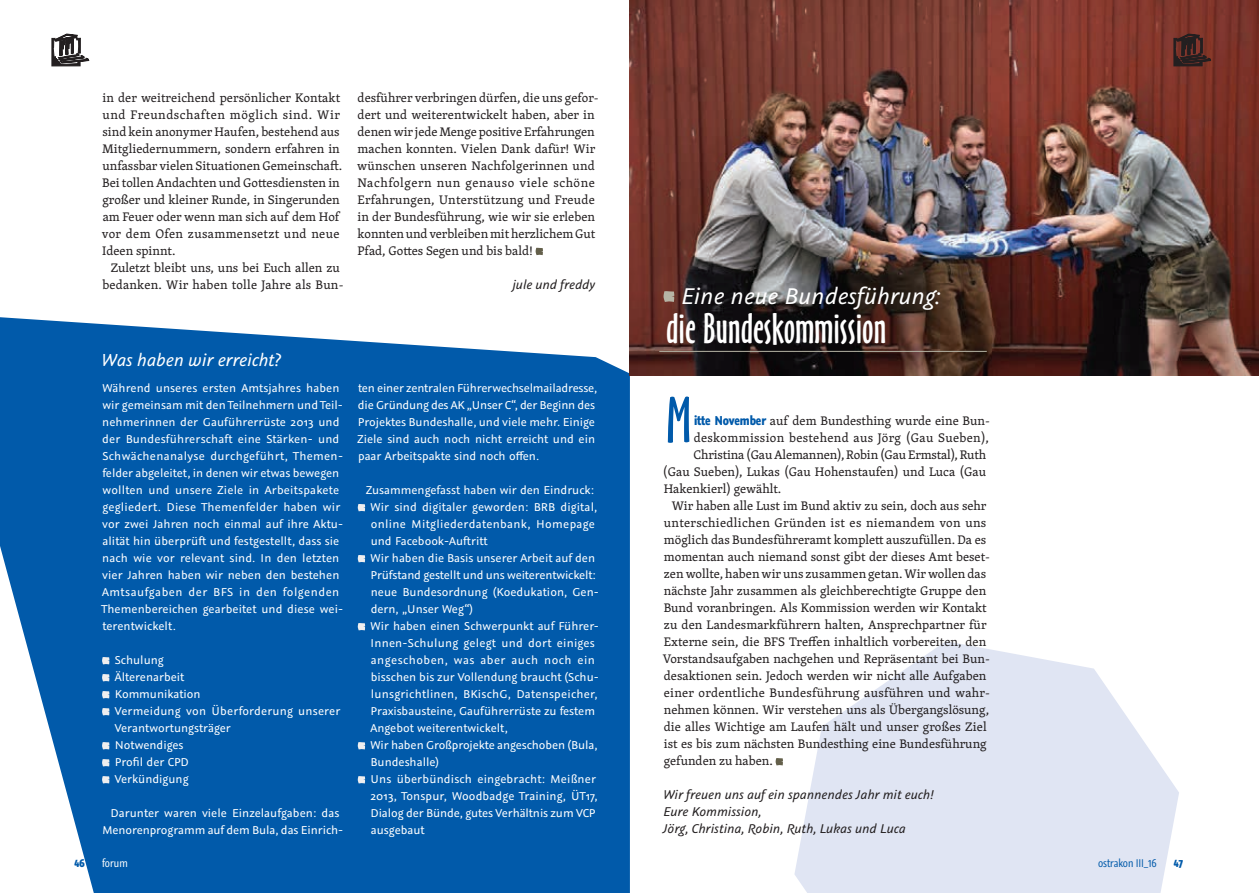
<style>
.page{position:relative;width:1259px;height:893px;background:#fff}
.page>*{position:absolute;margin:0;border:0;box-sizing:border-box;transform-origin:0 0}
.t1{font:60.3px "Oz Handicraft BT";color:#015aaa}
.t2{font:39.75px "Oz Handicraft BT";color:#fff}
.t3{font:italic 25.5px "Graublau Sans";color:#fff}
.t4{font:italic 19.5px "Graublau Sans";letter-spacing:-.01em;color:#fff}
.t5{font:italic 14.25px/17px "Graublau Sans";letter-spacing:-.005em;color:#231f20}
.t6{font:12.75px/17px "Graublau Sans";color:#fff}
.t7{font:12.75px/17px "Skolar";color:#231f20}
.t8{font:12.75px "Skolar";letter-spacing:.025em;color:#231f20}
.t9{font:12.75px "Skolar";letter-spacing:.02em;color:#231f20}
.t10{font:10.5px "Graublau Web";letter-spacing:-.01em;color:#015aaa}
.t11{font:10.5px "Graublau Web";color:#fff}
.t12{font:700 10.5px "Graublau Web";color:#015aaa}
.s1{font-family:"Graublau Web";font-weight:700;font-size:12px;color:#015aaa}
</style>
<div class="page">
<svg style="left:0;top:317px;width:630px;height:576px;background:#1668b1"></svg>
<svg style="left:794px;top:641px;width:385px;height:252px;fill:#e0e5f3"></svg>
<svg style="left:775px;top:758px;width:8px;height:7px"></svg>
<svg style="left:102px;top:657px;width:7px;height:7px"></svg>
<svg style="left:102px;top:674px;width:7px;height:7px"></svg>
<svg style="left:102px;top:691px;width:7px;height:7px"></svg>
<svg style="left:102px;top:708px;width:7px;height:7px"></svg>
<svg style="left:102px;top:742px;width:7px;height:7px"></svg>
<svg style="left:102px;top:759px;width:7px;height:7px"></svg>
<svg style="left:102px;top:776px;width:7px;height:7px"></svg>
<svg style="left:358px;top:504px;width:7px;height:7px"></svg>
<svg style="left:358px;top:555px;width:7px;height:7px"></svg>
<svg style="left:358px;top:623px;width:7px;height:7px"></svg>
<svg style="left:358px;top:742px;width:7px;height:7px"></svg>
<svg style="left:358px;top:776px;width:7px;height:7px"></svg>
<img style="left:629px;top:0;width:630px;height:375px">
<svg style="left:535px;top:248px;width:8px;height:7px"></svg>
<hr style="left:659px;top:351px;width:327px;height:1px;background:#b6b4a5">
<svg style="left:663px;top:291px;width:11px;height:11px"></svg>
<svg style="left:52px;top:34px;width:37px;height:32px"></svg>
<svg style="left:1174px;top:34px;width:36px;height:32px"></svg>
<p class="t7" style="left:102px;top:89px;width:242px">in der weitreichend persönlicher Kontakt und Freundschaften möglich sind. Wir sind kein anonymer Haufen, bestehend aus Mitgliedernummern, sondern erfahren in unfassbar vielen Situationen Gemeinschaft.<br>Bei tollen Andachten und Gottesdiensten in großer und kleiner Runde, in Singerunden am Feuer oder wenn man sich auf dem Hof vor dem Ofen zusammensetzt und neue Ideen spinnt.</p>
<p class="t7" style="left:102px;top:259px;width:243px;text-align:center">Zuletzt bleibt uns, uns bei Euch allen zu bedanken. Wir haben tolle Jahre als Bun-</p>
<p class="t7" style="left:357px;top:89px;width:243px">desführer verbringen dürfen, die uns gefor&shy;dert und weiterentwickelt haben, aber in denen wir jede Menge positive Erfahrungen machen konnten. Vielen Dank dafür! Wir wünschen unseren Nachfolgerinnen und Nachfolgern nun genauso viele schöne Erfahrungen, Unterstützung und Freude in der Bundesführung, wie wir sie erleben konnten und verbleiben mit herzlichem Gut Pfad, Gottes Segen und bis bald!</p>
<p class="t5" style="left:512px;top:276px;width:84px">jule und freddy</p>
<h3 class="t4" style="left:101px;top:347px;width:182px">Was haben wir erreicht?</h3>
<p class="t6" style="left:102px;top:380px;width:243px">Während unseres ersten Amtsjahres haben wir gemeinsam mit den Teilnehmern und Teil&shy;nehmerinnen der Gauführerrüste 2013 und der Bundesführerschaft eine Stärken- und Schwächenanalyse durchgeführt, Themen&shy;felder abgeleitet, in denen wir etwas bewegen wollten und unsere Ziele in Arbeitspakete gegliedert. Diese Themenfelder haben wir vor zwei Jahren noch einmal auf ihre Aktu&shy;alität hin überprüft und festgestellt, dass sie nach wie vor relevant sind. In den letzten vier Jahren haben wir neben den bestehen Amtsaufgaben der BFS in den folgenden Themenbereichen gearbeitet und diese wei&shy;terentwickelt.</p>
<p class="t6" style="left:115px;top:652px;width:227px">Schulung<br>Älterenarbeit<br>Kommunikation<br>Vermeidung von Überforderung unserer<br>Verantwortungsträger<br>Notwendiges<br>Profil der CPD<br>Verkündigung</p>
<p class="t6" style="left:102px;top:805px;width:242px;text-align:center">Darunter waren viele Einzelaufgaben: das<br>Menorenprogramm auf dem Bula, das Einrich-</p>
<p class="t6" style="left:358px;top:380px;width:241px">ten einer zentralen Führerwechselmailadresse, die Gründung des AK „Unser C“, der Beginn des Projektes Bundeshalle, und viele mehr. Einige Ziele sind auch noch nicht erreicht und ein paar Arbeitspakte sind noch offen.</p>
<p class="t6" style="left:370px;top:482px;width:230px;text-indent:-4px">Zusammengefasst haben wir den Eindruck:<br>Wir sind digitaler geworden: BRB digital, online Mitgliederdatenbank, Homepage und Facebook-Auftritt<br>Wir haben die Basis unserer Arbeit auf den Prüfstand gestellt und uns weiterentwickelt: neue Bundesordnung (Koedukation, Gen&shy;dern, „Unser Weg“)<br>Wir haben einen Schwerpunkt auf Führer-Innen-Schulung gelegt und dort einiges angeschoben, was aber auch noch ein bisschen bis zur Vollendung braucht (Schu&shy;lunsgrichtlinen, BKischG, Datenspeicher, Praxisbausteine, Gauführerrüste zu festem Angebot weiterentwickelt,<br>Wir haben Großprojekte angeschoben (Bula, Bundeshalle)<br>Uns überbündisch eingebracht: Meißner 2013, Tonspur, Woodbadge Training, ÜT17, Dialog der Bünde, gutes Verhältnis zum VCP ausgebaut</p>
<h3 class="t3" style="left:680px;top:279px;width:261px">Eine neue Bundesführung:</h3>
<h2 class="t2" style="left:666px;top:305px;width:222px">die Bundeskommission</h2>
<h1 class="t1" style="left:666px;top:385px;width:27px">M</h1>
<p class="t7" style="left:694px;top:412px;width:297px"><span class="s1">itte November</span> auf dem Bundesthing wurde eine Bun-</p>
<p class="t8" style="left:693px;top:428px;width:297px">deskommission bestehend aus Jörg (Gau Sueben),</p>
<p class="t7" style="left:693px;top:446px;width:294px">Christina (Gau Alemannen), Robin (Gau Ermstal), Ruth</p>
<p class="t7" style="left:663px;top:463px;width:325px">(Gau Sueben), Lukas (Gau Hohenstaufen) und Luca (Gau</p>
<p class="t7" style="left:663px;top:480px;width:119px">Hakenkierl) gewählt.</p>
<p class="t7" style="left:671px;top:497px;width:316px">Wir haben alle Lust im Bund aktiv zu sein, doch aus sehr</p>
<p class="t8" style="left:664px;top:514px;width:324px">unterschiedlichen Gründen ist es niemandem von uns</p>
<p class="t7" style="left:664px;top:531px;width:324px">möglich das Bundesführeramt komplett auszufüllen. Da es</p>
<p class="t7" style="left:664px;top:548px;width:327px">momentan auch niemand sonst gibt der dieses Amt beset-</p>
<p class="t7" style="left:664px;top:565px;width:324px">zen wollte, haben wir uns zusammen getan. Wir wollen das</p>
<p class="t7" style="left:664px;top:582px;width:324px">nächste Jahr zusammen als gleichberechtigte Gruppe den</p>
<p class="t7" style="left:663px;top:599px;width:324px">Bund voranbringen. Als Kommission werden wir Kontakt</p>
<p class="t7" style="left:664px;top:616px;width:324px">zu den Landesmarkführern halten, Ansprechpartner für</p>
<p class="t7" style="left:663px;top:633px;width:324px">Externe sein, die BFS Treffen inhaltlich vorbereiten, den</p>
<p class="t7" style="left:663px;top:650px;width:329px">Vorstandsaufgaben nachgehen und Repräsentant bei Bun-</p>
<p class="t7" style="left:664px;top:667px;width:324px">desaktionen sein. Jedoch werden wir nicht alle Aufgaben</p>
<p class="t9" style="left:664px;top:684px;width:328px">einer ordentliche Bundesführung ausführen und wahr-</p>
<p class="t7" style="left:664px;top:701px;width:327px">nehmen können. Wir verstehen uns als Übergangslösung,</p>
<p class="t7" style="left:664px;top:718px;width:324px">die alles Wichtige am Laufen hält und unser großes Ziel</p>
<p class="t7" style="left:664px;top:735px;width:324px">ist es bis zum nächsten Bundesthing eine Bundesführung</p>
<p class="t7" style="left:664px;top:752px;width:111px">gefunden zu haben.</p>
<p class="t5" style="left:663px;top:786px;width:272px">Wir freuen uns auf ein spannendes Jahr mit euch!<br>Eure Kommission,<br>Jörg, Christina, Robin, Ruth, Lukas und Luca</p>
<p class="t12" style="left:74px;top:856px;width:12px">46</p>
<p class="t11" style="left:102px;top:856px;width:27px">forum</p>
<p class="t10" style="left:1098px;top:856px;width:60px">ostrakon III_16</p>
<p class="t12" style="left:1174px;top:856px;width:11px">47</p>
</div>
